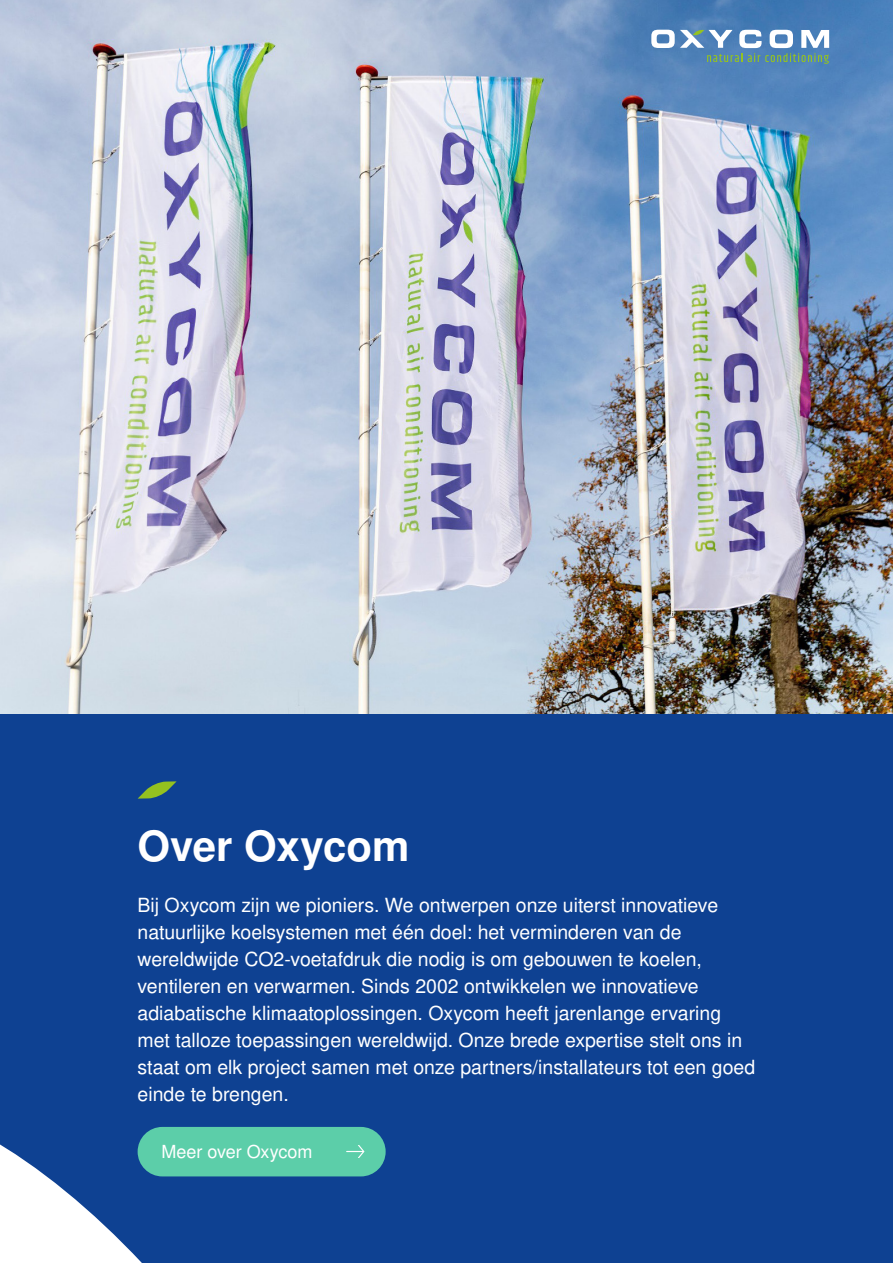
<style>
.page{position:relative;width:893px;height:1263px;background:#fff}
.page>*{position:absolute;margin:0;border:0;box-sizing:border-box;transform-origin:0 0}
.t1{font:700 42px "Nimbus San L";color:#fff}
.t2{font:19.5px/27px "Nimbus San L";color:#fff}
.t3{font:18px "Nimbus San L";color:#fff}
</style>
<div class="page">
<div style="left:0;top:706px;width:893px;height:557px;background:#0e4192"></div>
<svg style="left:0;top:1138px;width:142px;height:125px"></svg>
<img style="left:0;top:0;width:893px;height:713px">
<svg style="left:138px;top:781px;width:39px;height:18px"></svg>
<svg style="left:651px;top:30px;width:178px;height:34px"></svg>
<div style="left:138px;top:1127px;width:248px;height:49px;background:#5ccea9;border-radius:25px"></div>
<svg style="left:347px;top:1145px;width:17px;height:13px"></svg>
<p class="t1" style="left:138px;top:816px;width:273px">Over Oxycom</p>
<p class="t2" style="left:138px;top:891px;width:619px">Bij Oxycom zijn we pioniers. We ontwerpen onze uiterst innovatieve natuurlijke koelsystemen met één doel: het verminderen van de wereldwijde CO2-voetafdruk die nodig is om gebouwen te koelen, ventileren en verwarmen. Sinds 2002 ontwikkelen we innovatieve adiabatische klimaatoplossingen. Oxycom heeft jarenlange ervaring met talloze toepassingen wereldwijd. Onze brede expertise stelt ons in staat om elk project samen met onze partners/installateurs tot een goed einde te brengen.</p>
<p class="t3" style="left:161px;top:1138px;width:153px">Meer over Oxycom</p>
</div>
